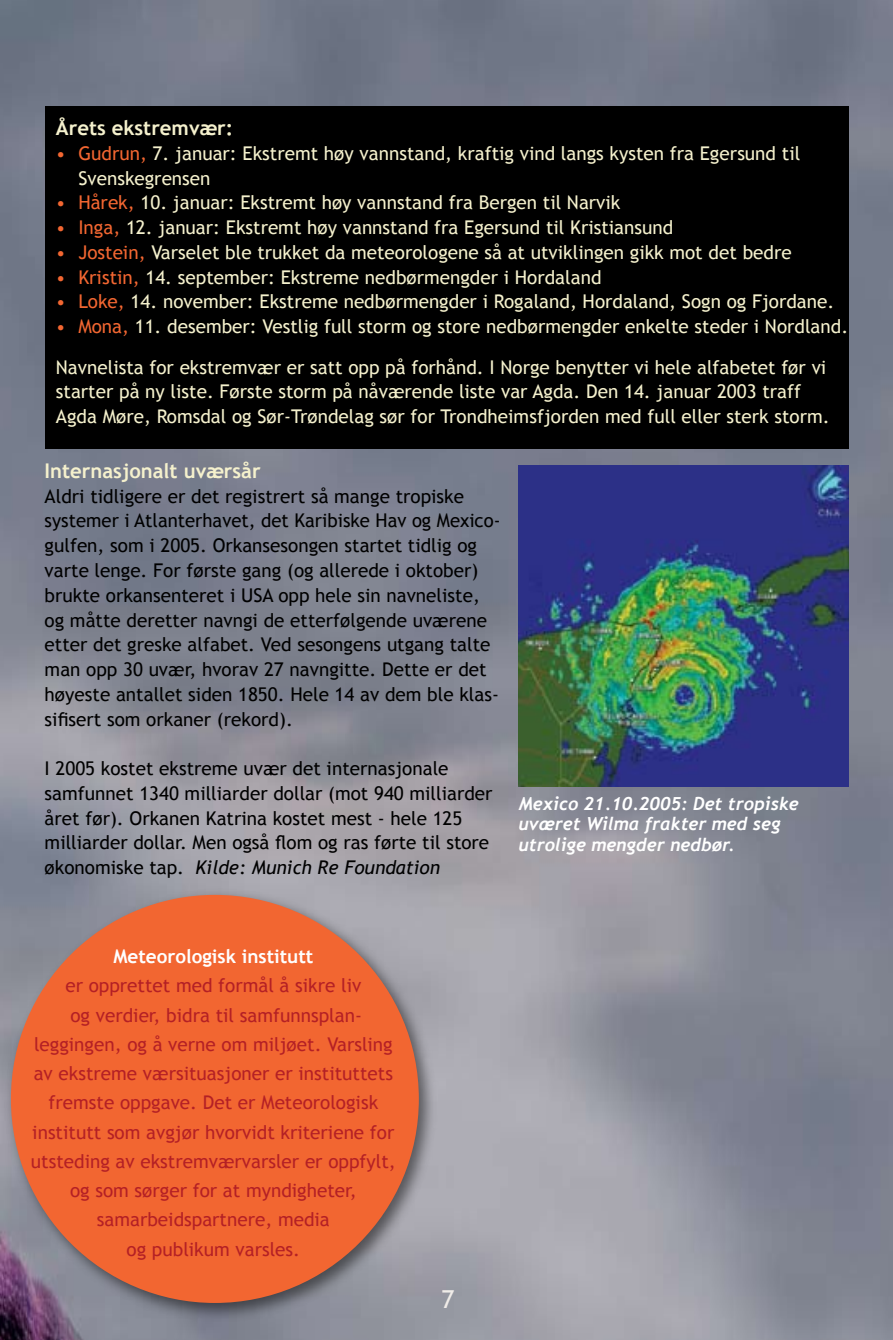
<style>
.page{position:relative;width:893px;height:1340px;background:#fff}
.page>*{position:absolute;margin:0;border:0;box-sizing:border-box;transform-origin:0 0}
.t1{font:700 20.25px "Trebuchet MS";color:#f5f1cd}
.t2{font:18.9px/24.8px "Trebuchet MS";color:#f5f1cd}
.t3{font:18.9px/24.8px "Trebuchet MS";color:#000}
.t4{font:18.9px/29.2px "Trebuchet MS";color:#b42025;text-align:center}
.t5{font:700 18.9px "Trebuchet MS";color:#fff}
.t6{font:italic 700 18px/20.2px "Trebuchet";color:#fff}
.s1{color:#f26631}
.s2{font-style:italic}
</style>
<div class="page">
<img style="left:0;top:0;width:893px;height:1339px">
<div style="left:45px;top:107px;width:803px;height:342px;background:#000"></div>
<img style="left:519px;top:465px;width:329px;height:321px">
<div style="left:4px;top:887px;width:434px;height:434px;background:#000;opacity:.5"></div>
<div style="left:11px;top:894px;width:408px;height:408px;background:#f26631;border-radius:50%"></div>
<p class="t1" style="left:56px;top:115px;width:179px">Årets ekstremvær:</p>
<p class="t2" style="left:78px;top:141px;width:723px;text-indent:-22px"><span class="s1">• Gudrun,</span> 7. januar: Ekstremt høy vannstand, kraftig vind langs kysten fra Egersund til<br>Svenskegrensen</p>
<p class="t2" style="left:56px;top:190px;width:566px"><span class="s1">• Hårek,</span> 10. januar: Ekstremt høy vannstand fra Bergen til Narvik</p>
<p class="t2" style="left:56px;top:215px;width:619px"><span class="s1">• Inga,</span> 12. januar: Ekstremt høy vannstand fra Egersund til Kristiansund</p>
<p class="t2" style="left:56px;top:240px;width:737px"><span class="s1">• Jostein,</span> Varselet ble trukket da meteorologene så at utviklingen gikk mot det bedre</p>
<p class="t2" style="left:56px;top:265px;width:547px"><span class="s1">• Kristin,</span> 14. september: Ekstreme nedbørmengder i Hordaland</p>
<p class="t2" style="left:56px;top:289px;width:780px"><span class="s1">• Loke,</span> 14. november: Ekstreme nedbørmengder i Rogaland, Hordaland, Sogn og Fjordane.</p>
<p class="t2" style="left:56px;top:306px;width:794px;line-height:40.5px"><span class="s1">• Mona,</span> 11. desember: Vestlig full storm og store nedbørmengder enkelte steder i Nordland.<br>Navnelista for ekstremvær er satt opp på forhånd. I Norge benytter vi hele alfabetet før vi</p>
<p class="t2" style="left:56px;top:379px;width:775px">starter på ny liste. Første storm på nåværende liste var Agda. Den 14. januar 2003 traff<br>Agda Møre, Romsdal og Sør-Trøndelag sør for Trondheimsfjorden med full eller sterk storm.</p>
<p class="t1" style="left:45px;top:458px;width:218px">Internasjonalt uværsår</p>
<p class="t3" style="left:45px;top:484px;width:457px">Aldri tidligere er det registrert så mange tropiske systemer i Atlanterhavet, det Karibiske Hav og Mexico&shy;gulfen, som i 2005. Orkansesongen startet tidlig og varte lenge. For første gang (og allerede i oktober) brukte orkansenteret i USA opp hele sin navneliste, og måtte deretter navngi de etterfølgende uværene etter det greske alfabet. Ved sesongens utgang talte man opp 30 uvær, hvorav 27 navngitte. Dette er det høyeste antallet siden 1850. Hele 14 av dem ble klas&shy;sifisert som orkaner (rekord).</p>
<p class="t3" style="left:45px;top:756px;width:449px">I 2005 kostet ekstreme uvær det internasjonale samfunnet 1340 milliarder dollar (mot 940 milliarder året før). Orkanen Katrina kostet mest - hele 125 milliarder dollar. Men også flom og ras førte til store økonomiske tap. <span class="s2">Kilde: Munich Re Foundation</span></p>
<p class="t6" style="left:519px;top:794px;width:281px">Mexico 21.10.2005: Det tropiske uværet Wilma frakter med seg utrolige mengder nedbør.</p>
<p class="t5" style="left:113px;top:944px;width:202px">Meteorologisk institutt</p>
<p class="t4" style="left:31px;top:971px;width:366px">er opprettet med formål å sikre liv<br>og verdier, bidra til samfunnsplan&shy;leggingen, og å verne om miljøet. Varsling av ekstreme værsituasjoner er instituttets fremste oppgave. Det er Meteorologisk institutt som avgjør hvorvidt kriteriene for utsteding av ekstremværvarsler er oppfylt, og som sørger for at myndigheter, samarbeidspartnere, media<br>og publikum varsles.</p>
</div>
